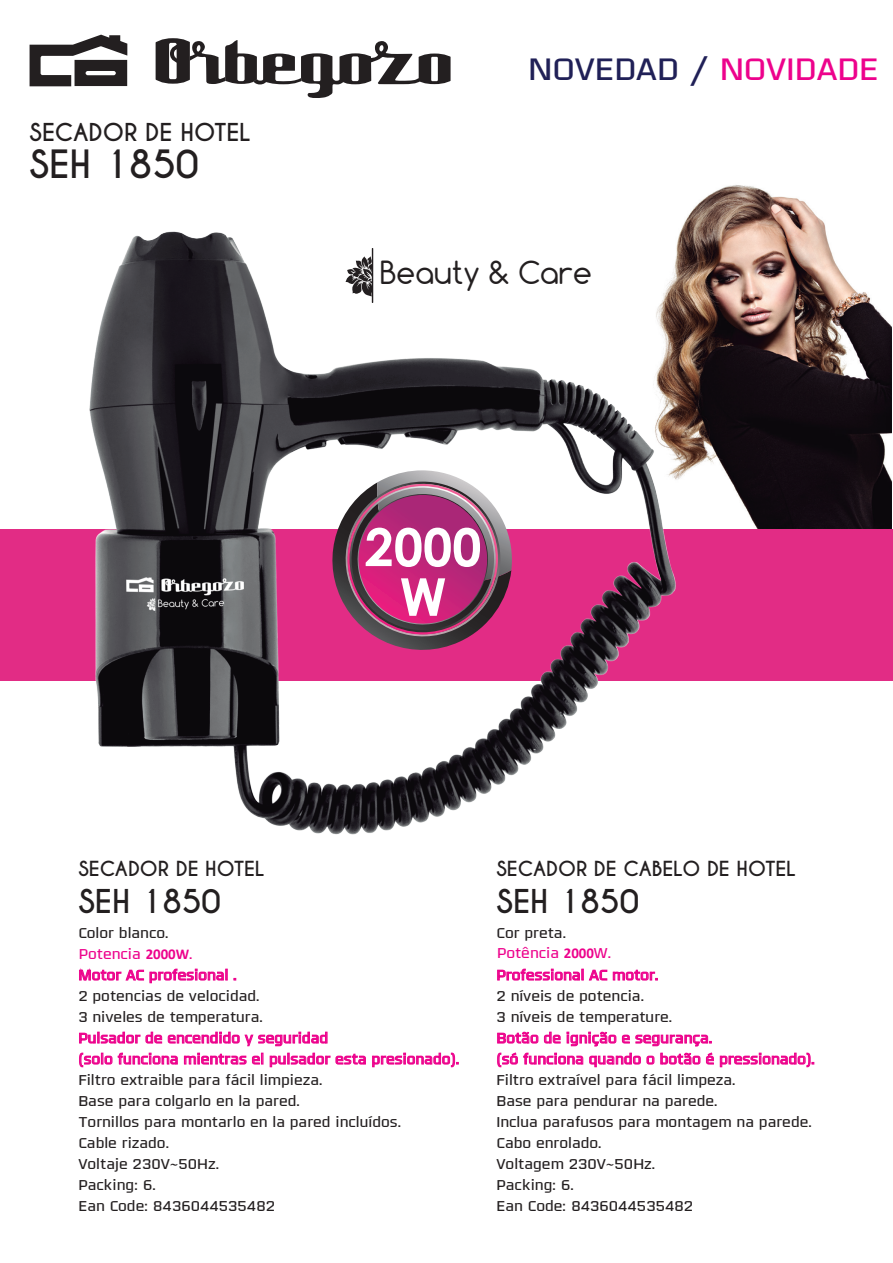
<style>
.page{position:relative;width:893px;height:1263px;background:#fff}
.page>*{position:absolute;margin:0;border:0;box-sizing:border-box;transform-origin:0 0}
.t1{font:700 52.2px "Century Gothic";color:#fff}
.t2{font:700 36.6px "Caviar Dreams";color:#231f20}
.t3{font:300 32.55px "Olney";color:#202057}
.t4{font:700 30.75px "Caviar Dreams";color:#231f20}
.t5{font:30px "Comfortaa";color:#231f20}
.t6{font:700 23.1px "Caviar Dreams";color:#231f20}
.t7{font:700 19.5px "Caviar Dreams";color:#231f20}
.t8{font:300 15px/21px "Olney";color:#231f20}
.t9{font:300 15px/21px "Olney";color:#ed028c}
.s1{color:#ed028c}
.s2{font-family:"Calibri";font-weight:700}
</style>
<div class="page">
<div style="left:0;top:529px;width:893px;height:151px;background:#e22c85"></div>
<img style="left:89px;top:231px;width:586px;height:604px">
<svg style="left:30px;top:35px;width:97px;height:51px"></svg>
<svg style="left:156px;top:38px;width:295px;height:60px"></svg>
<svg style="left:79px;top:968px;width:65px;height:12px"></svg>
<svg style="left:150px;top:969px;width:77px;height:14px"></svg>
<svg style="left:79px;top:1032px;width:61px;height:11px"></svg>
<svg style="left:146px;top:1032px;width:16px;height:11px"></svg>
<svg style="left:168px;top:1032px;width:159px;height:14px"></svg>
<svg style="left:79px;top:1053px;width:33px;height:14px"></svg>
<svg style="left:118px;top:1053px;width:60px;height:11px"></svg>
<svg style="left:184px;top:1053px;width:62px;height:11px"></svg>
<svg style="left:252px;top:1053px;width:11px;height:11px"></svg>
<svg style="left:270px;top:1053px;width:60px;height:14px"></svg>
<svg style="left:336px;top:1054px;width:30px;height:10px"></svg>
<svg style="left:372px;top:1053px;width:86px;height:14px"></svg>
<svg style="left:497px;top:969px;width:86px;height:11px"></svg>
<svg style="left:589px;top:970px;width:18px;height:10px"></svg>
<svg style="left:613px;top:970px;width:45px;height:10px"></svg>
<svg style="left:497px;top:1032px;width:41px;height:11px"></svg>
<svg style="left:544px;top:1032px;width:16px;height:11px"></svg>
<svg style="left:567px;top:1032px;width:49px;height:14px"></svg>
<svg style="left:622px;top:1035px;width:89px;height:11px"></svg>
<svg style="left:497px;top:1052px;width:86px;height:15px"></svg>
<svg style="left:589px;top:1053px;width:52px;height:14px"></svg>
<svg style="left:647px;top:1056px;width:7px;height:8px"></svg>
<svg style="left:660px;top:1053px;width:40px;height:11px"></svg>
<svg style="left:706px;top:1052px;width:8px;height:12px"></svg>
<svg style="left:720px;top:1053px;width:94px;height:14px"></svg>
<svg style="left:345px;top:256px;width:27px;height:40px"></svg>
<hr style="left:372px;top:248px;width:1px;height:55px;background:#231f20">
<svg style="left:321px;top:470px;width:192px;height:192px"></svg>
<img style="left:615px;top:185px;width:277px;height:343px">
<img style="left:126px;top:577px;width:117px;height:35px">
<h3 class="t6" style="left:30px;top:118px;width:223px">SECADOR DE HOTEL</h3>
<h2 class="t2" style="left:30px;top:142px;width:171px">SEH 1850</h2>
<h3 class="t7" style="left:78px;top:857px;width:188px">SECADOR DE HOTEL</h3>
<h3 class="t4" style="left:78px;top:883px;width:144px">SEH 1850</h3>
<h3 class="t3" style="left:528px;top:47px;width:352px">NOVEDAD / <span class="s1">NOVIDADE</span></h3>
<h3 class="t5" style="left:380px;top:253px;width:213px">Beauty &amp; Care</h3>
<h1 class="t1" style="left:365px;top:514px;width:118px">2000</h1>
<h1 class="t1" style="left:399px;top:557px;width:48px">W</h1>
<h3 class="t7" style="left:496px;top:857px;width:301px">SECADOR DE CABELO DE HOTEL</h3>
<h3 class="t4" style="left:496px;top:883px;width:144px">SEH 1850</h3>
<p class="t8" style="left:78px;top:922px;width:92px">Color blanco.</p>
<p class="t9" style="left:78px;top:964px;width:160px">Motor AC profesional .</p>
<p class="t8" style="left:78px;top:985px;width:186px">2 potencias de velocidad.<br>3 niveles de temperatura.</p>
<p class="t9" style="left:78px;top:1027px;width:382px">Pulsador de encendido y seguridad<br>(solo funciona mientras el pulsador esta presionado).</p>
<p class="t8" style="left:78px;top:1069px;width:324px">Filtro extraible para fácil limpieza.<br>Base para colgarlo en la pared.<br>Tornillos para montarlo en la pared incluídos.<br>Cable rizado.<br>Voltaje 230V~50Hz.<br>Packing: 6.<br>Ean Code: 8436044535482</p>
<p class="t8" style="left:496px;top:922px;width:71px">Cor preta.</p>
<p class="t9" style="left:496px;top:964px;width:163px">Professional AC motor.</p>
<p class="t8" style="left:496px;top:985px;width:177px">2 níveis de potencia.<br>3 níveis de temperature.</p>
<p class="t9" style="left:496px;top:1027px;width:320px">Botão de ignição e segurança.<br>(só funciona quando o botão é pressionado).</p>
<p class="t8" style="left:496px;top:1069px;width:317px">Filtro extraível para fácil limpeza.<br>Base para pendurar na parede.<br>Inclua parafusos para montagem na parede.<br>Cabo enrolado.<br>Voltagem 230V~50Hz.<br>Packing: 6.<br>Ean Code: 8436044535482</p>
<p class="t9" style="left:79px;top:943px;width:115px">Potencia <span class="s2">2000W</span>.</p>
<p class="t9" style="left:497px;top:942px;width:115px">Potência <span class="s2">2000</span>W.</p>
</div>
